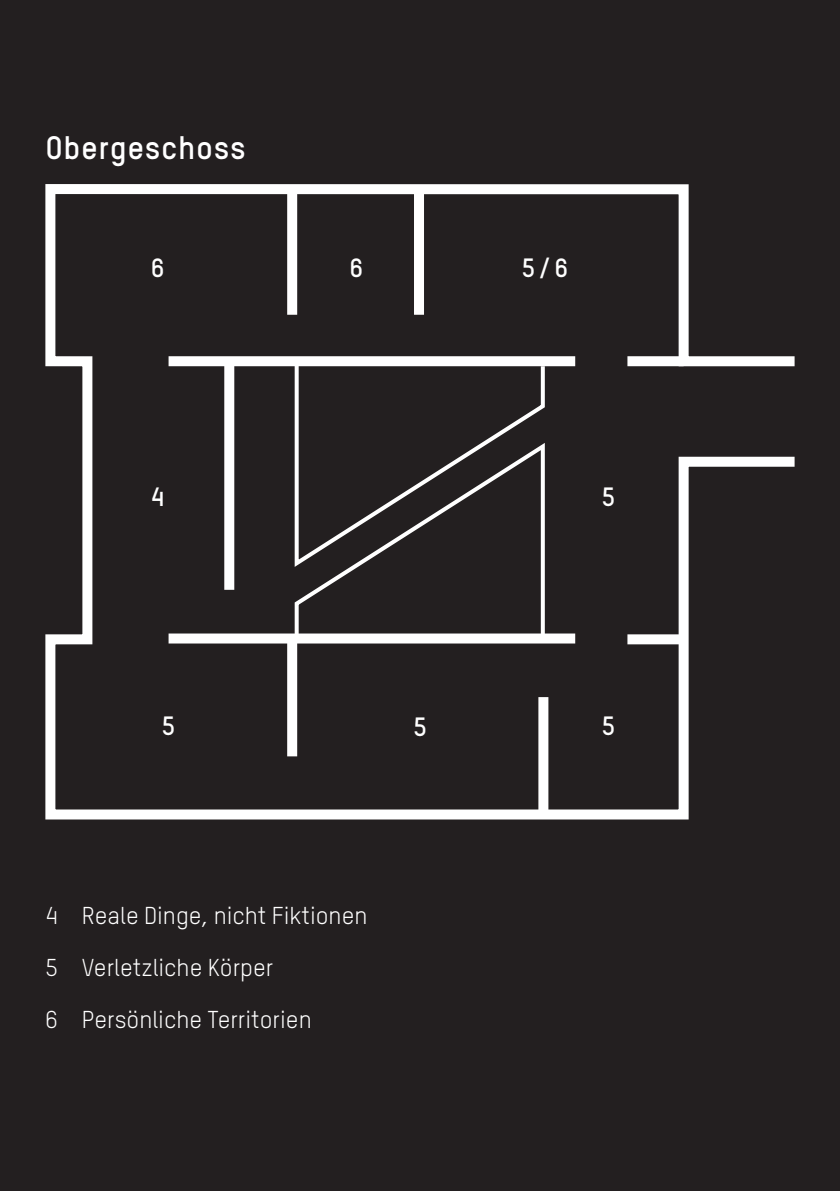
<style>
.page{position:relative;width:840px;height:1191px;background:#fff}
.page>*{position:absolute;margin:0;border:0;box-sizing:border-box;transform-origin:0 0}
.t1{font:700 32px "TSTARPRO";letter-spacing:.02em;color:#fff}
.t2{font:700 26px "TSTARPRO";color:#fff}
.t3{font:24px/52px "TSTARPRO";color:#fff}
</style>
<div class="page">
<div style="left:0;top:0;width:839px;height:1191px;background:#231f20"></div>
<svg style="left:45px;top:184px;width:750px;height:636px"></svg>
<div style="left:168px;top:356px;width:407px;height:10px;background:#fff"></div>
<div style="left:627px;top:356px;width:56px;height:10px;background:#fff"></div>
<div style="left:627px;top:634px;width:56px;height:10px;background:#fff"></div>
<div style="left:168px;top:633px;width:407px;height:10px;background:#fff"></div>
<div style="left:414px;top:191px;width:10px;height:124px;background:#fff"></div>
<div style="left:287px;top:641px;width:10px;height:115px;background:#fff"></div>
<div style="left:538px;top:697px;width:10px;height:115px;background:#fff"></div>
<div style="left:224px;top:362px;width:10px;height:228px;background:#fff"></div>
<div style="left:287px;top:190px;width:10px;height:125px;background:#fff"></div>
<h1 class="t1" style="left:45px;top:127px;width:202px">Obergeschoss</h1>
<p class="t2" style="left:151px;top:251px;width:15px">6</p>
<p class="t2" style="left:349px;top:251px;width:15px">6</p>
<p class="t2" style="left:521px;top:251px;width:48px">5/6</p>
<p class="t2" style="left:151px;top:480px;width:15px">4</p>
<p class="t2" style="left:601px;top:480px;width:15px">5</p>
<p class="t2" style="left:162px;top:709px;width:15px">5</p>
<p class="t2" style="left:413px;top:710px;width:15px">5</p>
<p class="t2" style="left:601px;top:709px;width:15px">5</p>
<p class="t3" style="left:45px;top:888px;width:323px">4 Reale Dinge, nicht Fiktionen<br>5 Verletzliche Körper<br>6 Persönliche Territorien</p>
</div>
